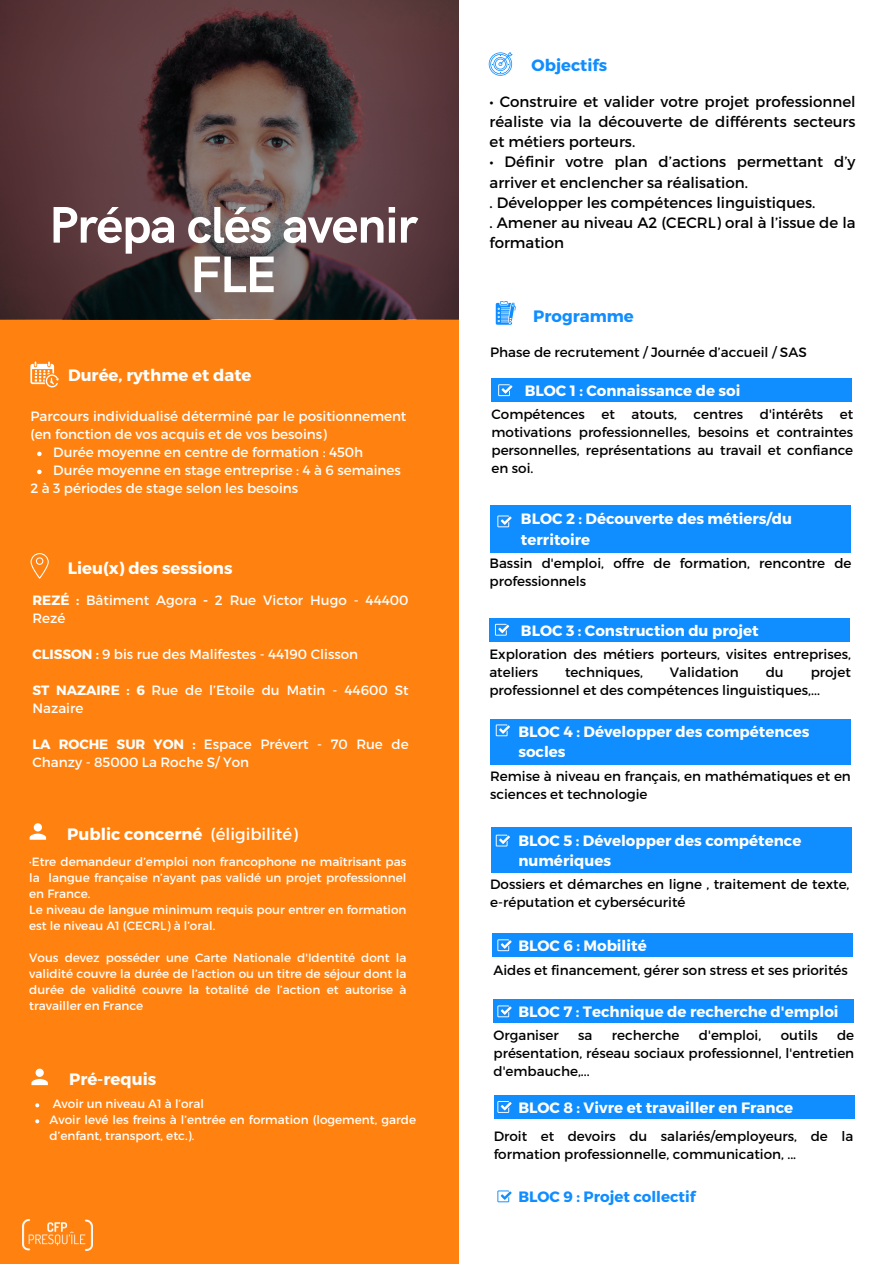
<style>
.page{position:relative;width:893px;height:1264px;background:#fff}
.page>*{position:absolute;margin:0;border:0;box-sizing:border-box;transform-origin:0 0}
.t1{font:700 51.6px/49.5px "HK Grotesk";letter-spacing:-.025em;color:#fff;text-align:center}
.t2{font:700 16.5px "Montserrat";color:#fff}
.t3{font:16.5px "Montserrat";color:#fff}
.t4{font:700 16.5px "Montserrat";color:#108dff}
.t5{font:700 16.35px "Montserrat";color:#108dff}
.t6{font:15px/20.2px "Montserrat";color:#000;text-align:justify}
.t7{font:700 15px/20.2px "Montserrat";color:#fff}
.t8{font:700 15px "Montserrat";color:#108dff}
.t9{font:13.5px/18px "Montserrat";color:#000}
.t10{font:13.5px/18px "Montserrat";color:#fff}
.t11{font:12px/16px "Montserrat";color:#fff;text-align:justify}
.s1{font-weight:700}
</style>
<div class="page">
<div style="left:0;top:271px;width:458px;height:992px;background:#ff8210"></div>
<svg style="left:488px;top:52px;width:24px;height:24px"></svg>
<svg style="left:30px;top:361px;width:29px;height:26px"></svg>
<svg style="left:31px;top:553px;width:18px;height:26px"></svg>
<img style="left:23px;top:1219px;width:69px;height:31px">
<svg style="left:37px;top:451px;width:5px;height:5px"></svg>
<svg style="left:37px;top:469px;width:5px;height:5px"></svg>
<svg style="left:30px;top:823px;width:16px;height:16px"></svg>
<svg style="left:0;top:0;width:458px;height:318px;background:#533a3c"></svg>
<svg style="left:495px;top:301px;width:20px;height:24px"></svg>
<div style="left:491px;top:378px;width:361px;height:24px;background:#108dff"></div>
<div style="left:490px;top:505px;width:360px;height:47px;background:#108dff"></div>
<div style="left:488px;top:618px;width:361px;height:23px;background:#108dff"></div>
<div style="left:491px;top:827px;width:360px;height:46px;background:#108dff"></div>
<div style="left:491px;top:933px;width:361px;height:24px;background:#108dff"></div>
<div style="left:493px;top:999px;width:361px;height:23px;background:#108dff"></div>
<div style="left:490px;top:718px;width:360px;height:46px;background:#108dff"></div>
<div style="left:493px;top:1095px;width:361px;height:23px;background:#108dff"></div>
<svg style="left:498px;top:384px;width:14px;height:12px"></svg>
<svg style="left:497px;top:1190px;width:14px;height:12px"></svg>
<svg style="left:497px;top:515px;width:14px;height:12px"></svg>
<svg style="left:495px;top:624px;width:14px;height:11px"></svg>
<svg style="left:495px;top:724px;width:15px;height:12px"></svg>
<svg style="left:495px;top:834px;width:15px;height:12px"></svg>
<svg style="left:497px;top:939px;width:14px;height:12px"></svg>
<svg style="left:497px;top:1005px;width:14px;height:12px"></svg>
<svg style="left:497px;top:1101px;width:14px;height:11px"></svg>
<svg style="left:31px;top:1068px;width:17px;height:17px"></svg>
<svg style="left:35px;top:1103px;width:4px;height:4px"></svg>
<svg style="left:35px;top:1119px;width:4px;height:4px"></svg>
<h2 class="t1" style="left:49px;top:202px;width:370px">Prépa clés avenir<br>FLE</h2>
<h4 class="t2" style="left:68px;top:365px;width:185px">Durée, rythme et date</h4>
<h4 class="t10" style="left:30px;top:407px;width:377px">Parcours individualisé déterminé par le positionnement (en fonction de vos acquis et de vos besoins)</h4>
<p class="t10" style="left:53px;top:443px;width:311px">Durée moyenne en centre de formation : 450h</p>
<h2 class="t10" style="left:53px;top:461px;width:349px">Durée moyenne en stage entreprise : 4 à 6 semaines</h2>
<h4 class="t10" style="left:30px;top:479px;width:269px">2 à 3 périodes de stage selon les besoins</h4>
<p class="t2" style="left:68px;top:557px;width:166px">Lieu(x) des sessions</p>
<h4 class="t10" style="left:32px;top:590px;width:377px"><span class="s1">REZÉ :</span> Bâtiment Agora <span class="s1">-</span> 2 Rue Victor Hugo - 44400<br>Rezé</h4>
<h4 class="t10" style="left:32px;top:644px;width:327px"><span class="s1">CLISSON :</span> 9 bis rue des Malifestes - 44190 Clisson</h4>
<h4 class="t10" style="left:32px;top:680px;width:377px"><span class="s1">ST NAZAIRE : 6</span> Rue de l’Etoile du Matin - 44600 St<br>Nazaire</h4>
<p class="t10" style="left:32px;top:734px;width:377px"><span class="s1">LA ROCHE SUR YON :</span> Espace Prévert - 70 Rue de<br>Chanzy - 85000 La Roche S/ Yon</p>
<h3 class="t2" style="left:67px;top:823px;width:137px">Public concerné</h3>
<p class="t3" style="left:210px;top:823px;width:89px">(éligibilité)</p>
<p class="t11" style="left:29px;top:853px;width:378px">·Etre demandeur d’emploi non francophone ne maîtrisant pas la langue française n’ayant pas validé un projet professionnel en France.</p>
<p class="t11" style="left:29px;top:901px;width:378px">Le niveau de langue minimum requis pour entrer en formation est le niveau A1 (CECRL) à l’oral.</p>
<p class="t11" style="left:29px;top:949px;width:378px">Vous devez posséder une Carte Nationale d'Identité dont la validité couvre la durée de l’action ou un titre de séjour dont la durée de validité couvre la totalité de l’action et autorise à travailler en France</p>
<h2 class="t2" style="left:69px;top:1068px;width:89px">Pré-requis</h2>
<h4 class="t11" style="left:53px;top:1095px;width:153px">Avoir un niveau A1 à l’oral</h4>
<p class="t11" style="left:50px;top:1111px;width:368px">Avoir levé les freins à l’entrée en formation (logement, garde d’enfant, transport, etc.).</p>
<h2 class="t5" style="left:531px;top:54px;width:77px">Objectifs</h2>
<p class="t6" style="left:489px;top:90px;width:367px">• Construire et valider votre projet professionnel réaliste via la découverte de différents secteurs et métiers porteurs.</p>
<p class="t6" style="left:489px;top:151px;width:367px;text-align:left">• Définir votre plan d’actions permettant d’y arriver et enclencher sa réalisation.<br>. Développer les compétences linguistiques.<br>. Amener au niveau A2 (CECRL) oral à l’issue de la formation</p>
<p class="t4" style="left:533px;top:305px;width:102px">Programme</p>
<p class="t9" style="left:490px;top:343px;width:318px">Phase de recrutement / Journée d’accueil / SAS</p>
<p class="t7" style="left:524px;top:379px;width:217px">BLOC 1 : Connaissance de soi</p>
<p class="t9" style="left:491px;top:404px;width:363px;text-align:justify">Compétences et atouts, centres d'intérêts et motivations professionnelles, besoins et contraintes personnelles, représentations au travail et confiance en soi.</p>
<h2 class="t7" style="left:521px;top:508px;width:272px">BLOC 2 : Découverte des métiers/du territoire</h2>
<h3 class="t9" style="left:489px;top:554px;width:363px">Bassin d'emploi, offre de formation, rencontre de professionnels</h3>
<p class="t7" style="left:521px;top:619px;width:239px">BLOC 3 : Construction du projet</p>
<h2 class="t9" style="left:489px;top:644px;width:363px">Exploration des métiers porteurs, visites entreprises, ateliers</h2>
<h2 class="t9" style="left:489px;top:662px;width:363px;text-indent:321px">projet professionnel et des compétences linguistiques,...</h2>
<h2 class="t9" style="left:565px;top:662px;width:80px">techniques,</h2>
<h2 class="t9" style="left:670px;top:662px;width:70px">Validation</h2>
<h2 class="t9" style="left:765px;top:662px;width:20px">du</h2>
<h4 class="t7" style="left:518px;top:720px;width:293px">BLOC 4 : Développer des compétences socles</h4>
<h4 class="t9" style="left:490px;top:766px;width:362px">Remise à niveau en français, en mathématiques et en sciences et technologie</h4>
<p class="t7" style="left:518px;top:829px;width:284px">BLOC 5 : Développer des compétence numériques</p>
<h2 class="t9" style="left:490px;top:874px;width:361px">Dossiers et démarches en ligne , traitement de texte, e-réputation et cybersécurité</h2>
<h4 class="t7" style="left:518px;top:934px;width:130px">BLOC 6 : Mobilité</h4>
<p class="t9" style="left:493px;top:960px;width:356px">Aides et financement, gérer son stress et ses priorités</p>
<h2 class="t7" style="left:518px;top:1000px;width:322px">BLOC 7 : Technique de recherche d'emploi</h2>
<h4 class="t9" style="left:493px;top:1025px;width:67px">Organiser</h4>
<h4 class="t9" style="left:578px;top:1025px;width:16px">sa</h4>
<h4 class="t9" style="left:611px;top:1025px;width:69px">recherche</h4>
<h4 class="t9" style="left:699px;top:1025px;width:64px">d'emploi,</h4>
<h4 class="t9" style="left:780px;top:1025px;width:38px">outils</h4>
<h4 class="t9" style="left:493px;top:1025px;width:362px;text-align:justify;text-indent:343px">de présentation, réseau sociaux professionnel, l'entretien d'embauche,...</h4>
<p class="t7" style="left:518px;top:1096px;width:276px">BLOC 8 : Vivre et travailler en France</p>
<p class="t9" style="left:493px;top:1126px;width:361px">Droit et devoirs du salariés/employeurs, de la formation professionnelle, communication, ...</p>
<h2 class="t8" style="left:518px;top:1186px;width:179px">BLOC 9 : Projet collectif</h2>
</div>
